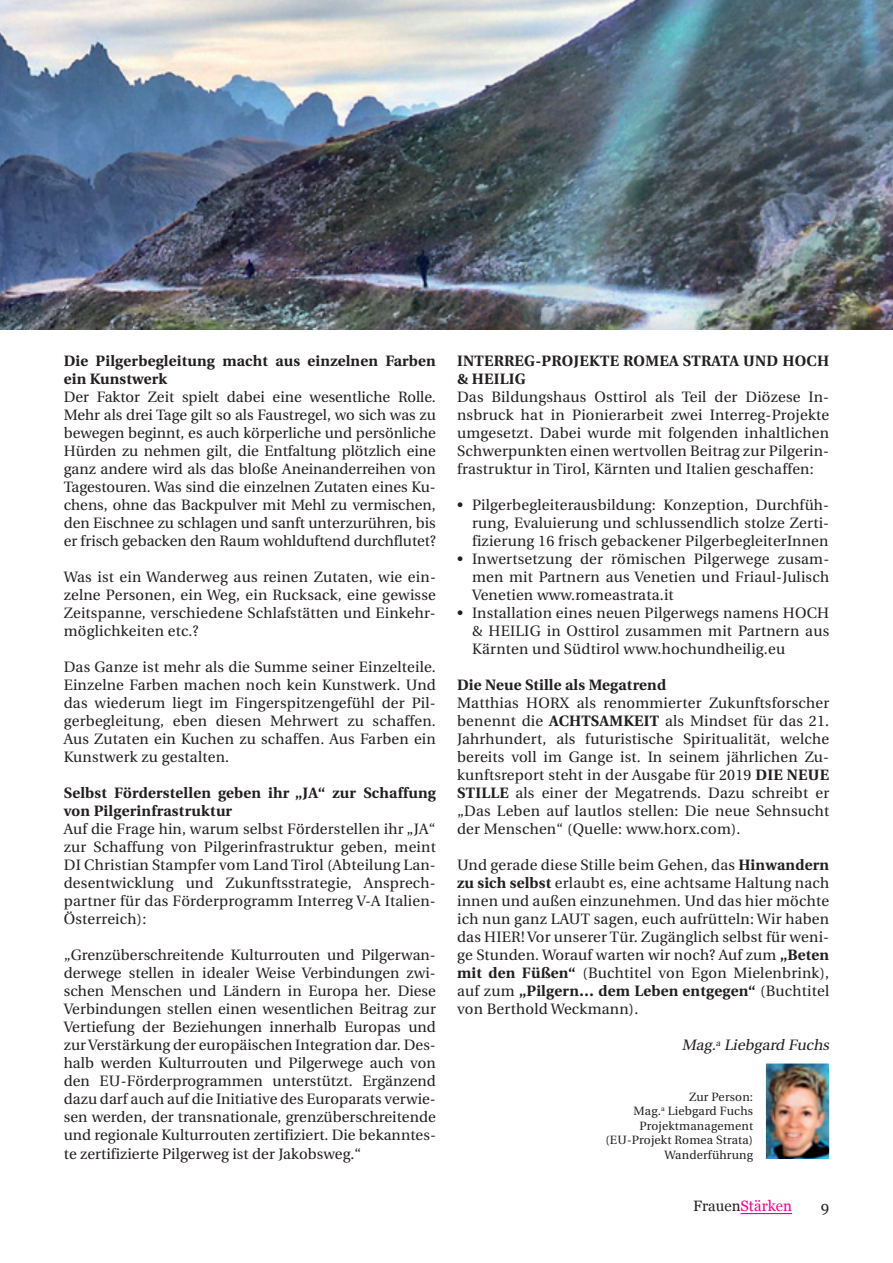
<style>
.page{position:relative;width:893px;height:1263px;background:#fff}
.page>*{position:absolute;margin:0;border:0;box-sizing:border-box;transform-origin:0 0}
.t1{font:15px/18px "Utopia";letter-spacing:.015em;color:#231f20;text-align:justify}
.t2{font:700 15px/18px "Utopia";letter-spacing:.015em;color:#231f20}
.t3{font:italic 15px "Utopia";color:#231f20}
.t4{font:15px "Georgia";color:#ed028c}
.t5{font:15px "Georgia";color:#231f20}
.t6{font:12px/14.4px "Utopia";letter-spacing:.015em;color:#231f20;text-align:right}
.s1{font-weight:700}
.s2{color:#231f20}
</style>
<div class="page">
<hr style="left:741px;top:1213px;width:51px;height:1px;background:#ed028c">
<img style="left:0;top:0;width:893px;height:330px">
<img style="left:766px;top:1063px;width:63px;height:96px">
<p class="t2" style="left:64px;top:352px;width:374px">Die Pilgerbegleitung macht aus einzelnen Farben ein Kunstwerk</p>
<p class="t1" style="left:64px;top:389px;width:374px">Der Faktor Zeit spielt dabei eine wesentliche Rolle.<br>Mehr als drei Tage gilt so als Faustregel, wo sich was zu bewegen beginnt, es auch körperliche und persönliche Hürden zu nehmen gilt, die Entfaltung plötzlich eine ganz andere wird als das bloße Aneinanderreihen von Tagestouren. Was sind die einzelnen Zutaten eines Ku&shy;chens, ohne das Backpulver mit Mehl zu vermischen, den Eischnee zu schlagen und sanft unterzurühren, bis er frisch gebacken den Raum wohlduftend durchflutet?</p>
<p class="t1" style="left:64px;top:569px;width:374px">Was ist ein Wanderweg aus reinen Zutaten, wie ein&shy;zelne Personen, ein Weg, ein Rucksack, eine gewisse Zeitspanne, verschiedene Schlafstätten und Einkehr&shy;möglichkeiten etc.?</p>
<p class="t1" style="left:64px;top:659px;width:374px">Das Ganze ist mehr als die Summe seiner Einzelteile.<br>Einzelne Farben machen noch kein Kunstwerk. Und das wiederum liegt im Fingerspitzengefühl der Pil&shy;gerbegleitung, eben diesen Mehrwert zu schaffen.<br>Aus Zutaten ein Kuchen zu schaffen. Aus Farben ein Kunstwerk zu gestalten.</p>
<p class="t2" style="left:64px;top:784px;width:374px">Selbst Förderstellen geben ihr „JA“ zur Schaffung von Pilgerinfrastruktur</p>
<p class="t1" style="left:64px;top:821px;width:374px">Auf die Frage hin, warum selbst Förderstellen ihr „JA“ zur Schaffung von Pilgerinfrastruktur geben, meint DI Christian Stampfer vom Land Tirol (Abteilung Lan&shy;desentwicklung und Zukunftsstrategie, Ansprech&shy;partner für das Förderprogramm Interreg V-A Italien-Österreich):</p>
<p class="t1" style="left:64px;top:947px;width:374px">„Grenzüberschreitende Kulturrouten und Pilgerwan&shy;derwege stellen in idealer Weise Verbindungen zwi&shy;schen Menschen und Ländern in Europa her. Diese Verbindungen stellen einen wesentlichen Beitrag zur Vertiefung der Beziehungen innerhalb Europas und zur Verstärkung der europäischen Integration dar. Des&shy;halb werden Kulturrouten und Pilgerwege auch von den EU-Förderprogrammen unterstützt. Ergänzend dazu darf auch auf die Initiative des Europarats verwie&shy;sen werden, der transnationale, grenzüberschreitende und regionale Kulturrouten zertifiziert. Die bekanntes&shy;te zertifizierte Pilgerweg ist der Jakobsweg.“</p>
<p class="t2" style="left:457px;top:352px;width:374px">INTERREG-PROJEKTE ROMEA STRATA UND HOCH &amp; HEILIG</p>
<p class="t1" style="left:457px;top:389px;width:374px">Das Bildungshaus Osttirol als Teil der Diözese In&shy;nsbruck hat in Pionierarbeit zwei Interreg-Projekte umgesetzt. Dabei wurde mit folgenden inhaltlichen Schwerpunkten einen wertvollen Beitrag zur Pilgerin&shy;frastruktur in Tirol, Kärnten und Italien geschaffen:</p>
<p class="t1" style="left:472px;top:497px;width:359px;text-indent:-15px">• Pilgerbegleiterausbildung: Konzeption, Durchfüh&shy;rung, Evaluierung und schlussendlich stolze Zerti&shy;fizierung 16 frisch gebackener PilgerbegleiterInnen</p>
<p class="t1" style="left:472px;top:551px;width:359px;text-indent:-15px">• Inwertsetzung der römischen Pilgerwege zusam&shy;men mit Partnern aus Venetien und Friaul-Julisch Venetien www.romeastrata.it</p>
<p class="t1" style="left:472px;top:605px;width:359px;text-indent:-15px">• Installation eines neuen Pilgerwegs namens HOCH &amp; HEILIG in Osttirol zusammen mit Partnern aus Kärnten und Südtirol www.hochundheilig.eu</p>
<p class="t2" style="left:457px;top:676px;width:210px">Die Neue Stille als Megatrend</p>
<p class="t1" style="left:457px;top:695px;width:374px">Matthias HORX als renommierter Zukunftsforscher benennt die <span class="s1">ACHTSAMKEIT</span> als Mindset für das 21.<br>Jahrhundert, als futuristische Spiritualität, welche bereits voll im Gange ist. In seinem jährlichen Zu&shy;kunftsreport steht in der Ausgabe für 2019 <span class="s1">DIE NEUE STILLE</span> als einer der Megatrends. Dazu schreibt er „Das Leben auf lautlos stellen: Die neue Sehnsucht der Menschen“ (Quelle: www.horx.com).</p>
<p class="t1" style="left:457px;top:857px;width:374px">Und gerade diese Stille beim Gehen, das <span class="s1">Hinwandern zu sich selbst</span> erlaubt es, eine achtsame Haltung nach innen und außen einzunehmen. Und das hier möchte ich nun ganz LAUT sagen, euch aufrütteln: Wir haben das HIER! Vor unserer Tür. Zugänglich selbst für weni&shy;ge Stunden. Worauf warten wir noch? Auf zum <span class="s1">„Beten mit den Füßen“</span> (Buchtitel von Egon Mielenbrink), auf zum <span class="s1">„Pilgern… dem Leben entgegen“</span> (Buchtitel von Berthold Weckmann).</p>
<p class="t3" style="left:682px;top:1037px;width:152px">Mag.<sup>a</sup> Liebgard Fuchs</p>
<p class="t6" style="left:605px;top:1090px;width:149px">Zur Person:<br>Mag.<sup>a</sup> Liebgard Fuchs<br>Projektmanagement (EU-Projekt Romea Strata)<br>Wanderführung</p>
<p class="t4" style="left:693px;top:1197px;width:100px"><span class="s2">Frauen</span>Stärken</p>
<p class="t5" style="left:821px;top:1198px;width:10px">9</p>
</div>
